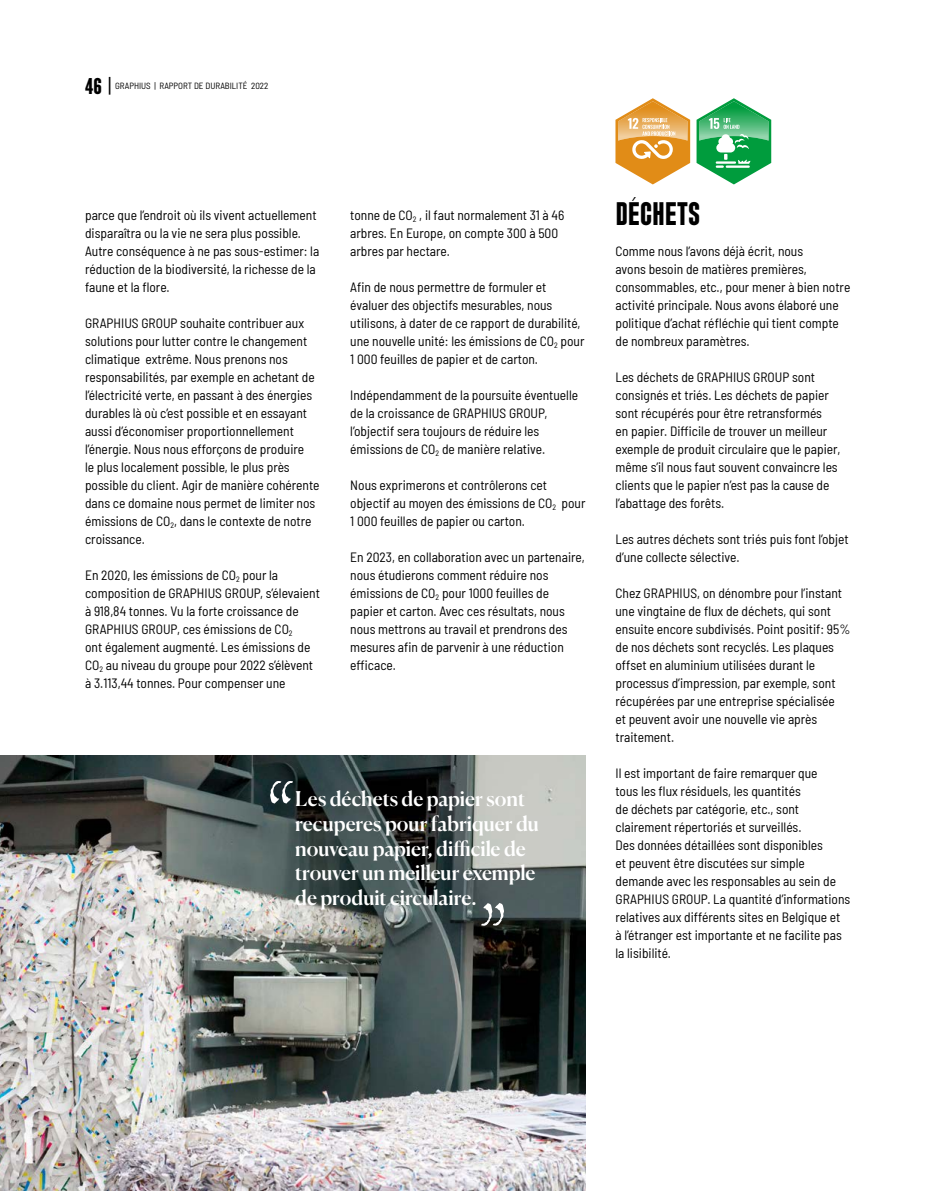
<style>
.page{position:relative;width:936px;height:1191px;background:#fff}
.page>*{position:absolute;margin:0;border:0;box-sizing:border-box;transform-origin:0 0}
.t1{font:81.3px "Papyrus";color:#fff}
.t2{font:30px "Tabloid Press JNL";color:#000}
.t3{font:21px "Tabloid Press JNL";color:#000}
.t4{font:500 20.25px/24.9px "Canela";letter-spacing:-.005em;color:#fff}
.t5{font:semi-condensed 13.5px/18px "Barlow";color:#000}
.t6{font:semi-condensed 9px "Barlow";color:#000}
.s1{font-family:"Barlow";font-stretch:semi-condensed}
</style>
<div class="page">
<img style="left:0;top:755px;width:585px;height:436px">
<svg style="left:696px;top:98px;width:75px;height:86px"></svg>
<svg style="left:615px;top:98px;width:75px;height:86px"></svg>
<h3 class="t3" style="left:85px;top:74px;width:28px">46 <span class="s1">|</span></h3>
<p class="t6" style="left:115px;top:79px;width:155px">GRAPHIUS | RAPPORT DE DURABILITÉ 2022</p>
<p class="t5" style="left:85px;top:205px;width:236px">parce que l’endroit où ils vivent actuellement disparaîtra ou la vie ne sera plus possible.<br>Autre conséquence à ne pas sous-estimer: la réduction de la biodiversité, la richesse de la faune et la flore.</p>
<p class="t5" style="left:85px;top:313px;width:236px">GRAPHIUS GROUP souhaite contribuer aux solutions pour lutter contre le changement climatique extrême. Nous prenons nos responsabilités, par exemple en achetant de l’électricité verte, en passant à des énergies durables là où c’est possible et en essayant aussi d’économiser proportionnellement l’énergie. Nous nous efforçons de produire<br>le plus localement possible, le plus près possible du client. Agir de manière cohérente dans ce domaine nous permet de limiter nos émissions de CO<sub>2</sub>, dans le contexte de notre croissance.</p>
<p class="t5" style="left:85px;top:565px;width:236px">En 2020, les émissions de CO<sub>2</sub> pour la composition de GRAPHIUS GROUP, s’élevaient à 918,84 tonnes. Vu la forte croissance de GRAPHIUS GROUP, ces émissions de CO<sub>2<br></sub>ont également augmenté. Les émissions de CO<sub>2</sub> au niveau du groupe pour 2022 s’élèvent à 3.113,44 tonnes. Pour compenser une</p>
<p class="t5" style="left:350px;top:205px;width:215px">tonne de CO<sub>2</sub> , il faut normalement 31 à 46 arbres. En Europe, on compte 300 à 500 arbres par hectare.</p>
<p class="t5" style="left:350px;top:277px;width:236px">Afin de nous permettre de formuler et évaluer des objectifs mesurables, nous utilisons, à dater de ce rapport de durabilité, une nouvelle unité: les émissions de CO<sub>2</sub> pour 1 000 feuilles de papier et de carton.</p>
<p class="t5" style="left:350px;top:385px;width:229px">Indépendamment de la poursuite éventuelle de la croissance de GRAPHIUS GROUP, l’objectif sera toujours de réduire les émissions de CO<sub>2</sub> de manière relative.</p>
<p class="t5" style="left:350px;top:475px;width:237px">Nous exprimerons et contrôlerons cet objectif au moyen des émissions de CO<sub>2</sub> pour<br>1 000 feuilles de papier ou carton.</p>
<p class="t5" style="left:350px;top:547px;width:236px">En 2023, en collaboration avec un partenaire, nous étudierons comment réduire nos émissions de CO<sub>2</sub> pour 1000 feuilles de papier et carton. Avec ces résultats, nous nous mettrons au travail et prendrons des mesures afin de parvenir à une réduction efficace.</p>
<h1 class="t1" style="left:263px;top:758px;width:36px">“</h1>
<h3 class="t4" style="left:295px;top:784px;width:245px">Les déchets de papier sont recuperes pour fabriquer du nouveau papier, difficile de trouver un meilleur exemple de produit circulaire.</h3>
<h1 class="t1" style="left:476px;top:882px;width:36px">”</h1>
<h2 class="t2" style="left:615px;top:197px;width:86px">DÉCHETS</h2>
<p class="t5" style="left:615px;top:241px;width:236px">Comme nous l’avons déjà écrit, nous<br>avons besoin de matières premières, consommables, etc., pour mener à bien notre activité principale. Nous avons élaboré une politique d’achat réfléchie qui tient compte de nombreux paramètres.</p>
<p class="t5" style="left:615px;top:367px;width:226px">Les déchets de GRAPHIUS GROUP sont consignés et triés. Les déchets de papier sont récupérés pour être retransformés<br>en papier. Difficile de trouver un meilleur exemple de produit circulaire que le papier, même s’il nous faut souvent convaincre les clients que le papier n’est pas la cause de l’abattage des forêts.</p>
<p class="t5" style="left:615px;top:529px;width:235px">Les autres déchets sont triés puis font l’objet d’une collecte sélective.</p>
<p class="t5" style="left:615px;top:583px;width:236px">Chez GRAPHIUS, on dénombre pour l’instant une vingtaine de flux de déchets, qui sont ensuite encore subdivisés. Point positif: 95% de nos déchets sont recyclés. Les plaques offset en aluminium utilisées durant le processus d’impression, par exemple, sont récupérées par une entreprise spécialisée<br>et peuvent avoir une nouvelle vie après traitement.</p>
<p class="t5" style="left:615px;top:763px;width:236px">Il est important de faire remarquer que<br>tous les flux résiduels, les quantités<br>de déchets par catégorie, etc., sont clairement répertoriés et surveillés.<br>Des données détaillées sont disponibles<br>et peuvent être discutées sur simple demande avec les responsables au sein de GRAPHIUS GROUP. La quantité d’informations relatives aux différents sites en Belgique et<br>à l’étranger est importante et ne facilite pas la lisibilité.</p>
</div>
